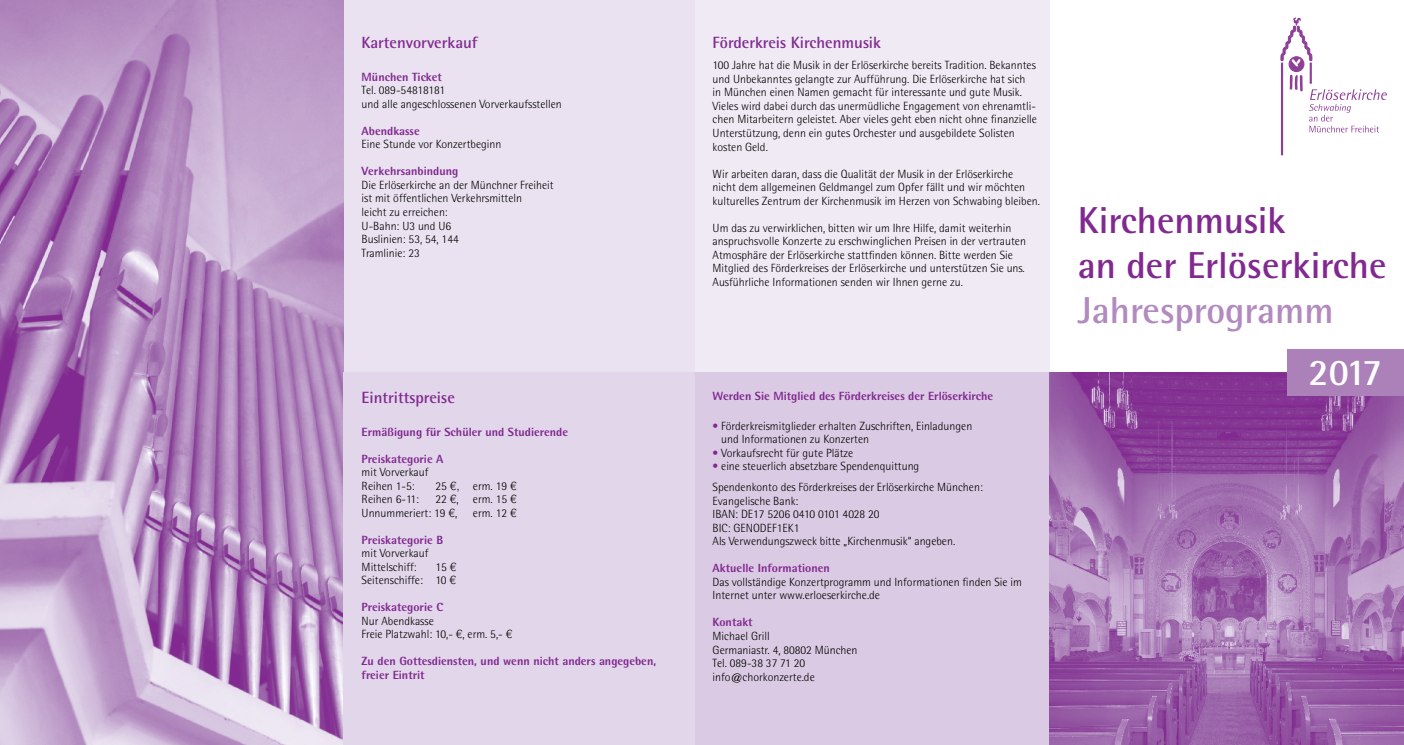
<style>
.page{position:relative;width:1404px;height:745px;background:#fff}
.page>*{position:absolute;margin:0;border:0;box-sizing:border-box;transform-origin:0 0}
.t1{font:700 37.5px/45px "Rotis Semi Sans";color:#812990}
.t2{font:700 37.5px "Rotis Semi Sans";color:#b28abf}
.t3{font:700 37.5px "Rotis Semi Sans";color:#fff}
.t4{font:700 16.25px "Rotis Semi Sans";color:#812990}
.t5{font:300 11.88px/13.5px "Rotis Semi Sans";color:#000}
.t6{font:800 11.88px/13.5px "Rotis Semi Sans";color:#812990}
.s1{font-family:"Helvetica"}
.s2{color:#812990}
</style>
<div class="page">
<div style="left:344px;top:0;width:350px;height:372px;background:#eae2f0"></div>
<img style="left:0;top:0;width:344px;height:744px">
<div style="left:694px;top:0;width:355px;height:372px;background:#efeaf4"></div>
<div style="left:344px;top:372px;width:350px;height:372px;background:#e2d6ea"></div>
<div style="left:694px;top:372px;width:355px;height:372px;background:#dbcae3"></div>
<img style="left:1049px;top:372px;width:354px;height:372px">
<div style="left:1286px;top:349px;width:117px;height:46px;background:#ac81b9"></div>
<div style="left:1288px;top:57px;width:15px;height:15px;background:#903f98;border-radius:50%"></div>
<div style="left:1288px;top:57px;width:15px;height:15px;border:1px solid #903f98;border-radius:50%"></div>
<svg style="left:1289px;top:74px;width:13px;height:18px"></svg>
<hr style="left:1309px;top:63px;width:2px;height:20px;background:#903f98">
<svg style="left:1309px;top:82px;width:77px;height:50px"></svg>
<hr style="left:1280px;top:63px;width:2px;height:91px;background:#903f98">
<svg style="left:1280px;top:17px;width:31px;height:49px"></svg>
<h2 class="t4" style="left:361px;top:32px;width:117px">Kartenvorverkauf</h2>
<p class="t6" style="left:361px;top:70px;width:82px">München Ticket</p>
<p class="t5" style="left:361px;top:83px;width:202px">Tel. 089-54818181<br>und alle angeschlossenen Vorverkaufsstellen</p>
<p class="t6" style="left:361px;top:124px;width:60px">Abendkasse</p>
<p class="t5" style="left:361px;top:137px;width:141px">Eine Stunde vor Konzertbeginn</p>
<p class="t6" style="left:361px;top:164px;width:98px">Verkehrsanbindung</p>
<p class="t5" style="left:361px;top:178px;width:193px">Die Erlöserkirche an der Münchner Freiheit ist mit öffentlichen Verkehrsmitteln<br>leicht zu erreichen:<br>U-Bahn: U3 und U6<br>Buslinien: 53, 54, 144<br>Tramlinie: 23</p>
<h2 class="t4" style="left:361px;top:387px;width:95px">Eintrittspreise</h2>
<p class="t6" style="left:361px;top:424px;width:208px">Ermäßigung für Schüler und Studierende</p>
<p class="t6" style="left:361px;top:451px;width:83px">Preiskategorie A</p>
<p class="t5" style="left:361px;top:465px;width:68px">mit Vorverkauf<br>Reihen 1-5:</p>
<p class="t5" style="left:435px;top:478px;width:83px">25 <span class="s1">€,</span> erm. 19 <span class="s1">€</span></p>
<p class="t5" style="left:361px;top:492px;width:156px;text-indent:74px">22 <span class="s1">€</span>, erm. 15 <span class="s1">€<br></span>Unnummeriert: 19 <span class="s1">€</span>,</p>
<p class="t5" style="left:361px;top:492px;width:59px">Reihen 6-11:</p>
<p class="t5" style="left:473px;top:505px;width:45px">erm. 12 <span class="s1">€</span></p>
<p class="t6" style="left:361px;top:532px;width:83px">Preiskategorie B</p>
<p class="t5" style="left:361px;top:546px;width:68px">mit Vorverkauf<br>Mittelschiff:</p>
<p class="t5" style="left:361px;top:559px;width:96px;text-align:right">15 <span class="s1">€<br></span>Seitenschiffe: 10 <span class="s1">€</span></p>
<p class="t6" style="left:361px;top:600px;width:83px">Preiskategorie C</p>
<p class="t5" style="left:361px;top:613px;width:152px">Nur Abendkasse<br>Freie Platzwahl: 10,- <span class="s1">€</span>, erm. 5,- <span class="s1">€</span></p>
<p class="t6" style="left:361px;top:654px;width:296px">Zu den Gottesdiensten, und wenn nicht anders angegeben, freier Eintrit</p>
<h2 class="t4" style="left:712px;top:32px;width:170px">Förderkreis Kirchenmusik</h2>
<p class="t5" style="left:712px;top:59px;width:326px">100 Jahre hat die Musik in der Erlöserkirche bereits Tradition. Bekanntes und Unbekanntes gelangte zur Aufführung. Die Erlöserkirche hat sich in München einen Namen gemacht für interessante und gute Musik.<br>Vieles wird dabei durch das unermüdliche Engagement von ehrenamtli&shy;chen Mitarbeitern geleistet. Aber vieles geht eben nicht ohne finanzielle Unterstützung, denn ein gutes Orchester und ausgebildete Solisten kosten Geld.</p>
<p class="t5" style="left:712px;top:167px;width:329px">Wir arbeiten daran, dass die Qualität der Musik in der Erlöserkirche<br>nicht dem allgemeinen Geldmangel zum Opfer fällt und wir möchten kulturelles Zentrum der Kirchenmusik im Herzen von Schwabing bleiben.</p>
<p class="t5" style="left:712px;top:221px;width:315px">Um das zu verwirklichen, bitten wir um Ihre Hilfe, damit weiterhin anspruchsvolle Konzerte zu erschwinglichen Preisen in der vertrauten Atmosphäre der Erlöserkirche stattfinden können. Bitte werden Sie Mitglied des Förderkreises der Erlöserkirche und unterstützen Sie uns.<br>Ausführliche Informationen senden wir Ihnen gerne zu.</p>
<p class="t6" style="left:712px;top:388px;width:282px">Werden Sie Mitglied des Förderkreises der Erlöserkirche</p>
<p class="t5" style="left:721px;top:418px;width:252px;text-indent:-9px"><span class="s2">•</span> Förderkreismitglieder erhalten Zuschriften, Einladungen und Informationen zu Konzerten</p>
<p class="t5" style="left:712px;top:445px;width:142px"><span class="s2">•</span> Vorkaufsrecht für gute Plätze</p>
<p class="t5" style="left:712px;top:455px;width:272px;line-height:21px"><span class="s2">•</span> eine steuerlich absetzbare Spendenquittung<br>Spendenkonto des Förderkreises der Erlöserkirche München:</p>
<p class="t5" style="left:712px;top:493px;width:244px">Evangelische Bank:<br>IBAN: DE17 5206 0410 0101 4028 20<br>BIC: GENODEF1EK1<br>Als Verwendungszweck bitte „Kirchenmusik“ angeben.</p>
<p class="t6" style="left:712px;top:561px;width:119px">Aktuelle Informationen</p>
<p class="t5" style="left:712px;top:574px;width:311px">Das vollständige Konzertprogramm und Informationen finden Sie im<br>Internet unter www.erloeserkirche.de</p>
<p class="t6" style="left:712px;top:615px;width:42px">Kontakt</p>
<p class="t5" style="left:712px;top:628px;width:146px">Michael Grill<br>Germaniastr. 4, 80802 München<br>Tel. 089-38 37 71 20 info@chorkonzerte.de</p>
<h1 class="t1" style="left:1077px;top:197px;width:310px">Kirchenmusik<br>an der Erlöserkirche</h1>
<h1 class="t2" style="left:1077px;top:287px;width:257px">Jahresprogramm</h1>
<h1 class="t3" style="left:1308px;top:349px;width:75px">2017</h1>
</div>
